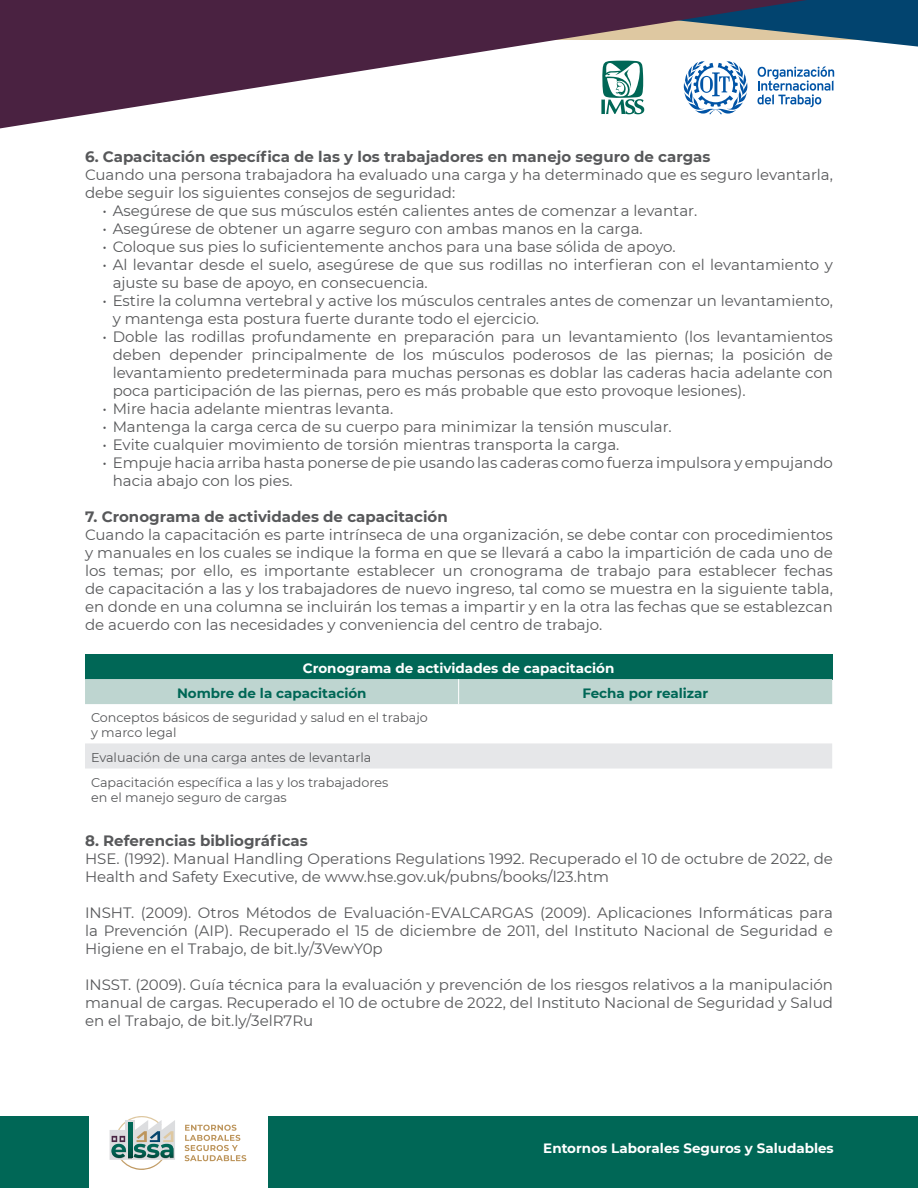
<style>
.page{position:relative;width:918px;height:1188px;background:#fff}
.page>*{position:absolute;margin:0;border:0;box-sizing:border-box;transform-origin:0 0}
.t1{font:15px/18px "Montserrat";color:#57585a}
.t2{font:700 15px "Montserrat";color:#57585a}
.t3{font:700 13.5px "Montserrat";color:#fff}
.t4{font:700 13.5px "Montserrat";color:#006756}
.t5{font:12.75px/15px "Montserrat";color:#57585a}
</style>
<div class="page">
<div style="left:268px;top:1116px;width:650px;height:72px;background:#006756"></div>
<div style="left:0;top:1116px;width:88px;height:72px;background:#006756"></div>
<svg style="left:0;top:0;width:918px;height:129px"></svg>
<svg style="left:185px;top:1125px;width:61px;height:36px"></svg>
<svg style="left:110px;top:1116px;width:65px;height:54px"></svg>
<div style="left:85px;top:654px;width:747px;height:25px;background:#006756"></div>
<svg style="left:85px;top:743px;width:747px;height:26px;background:#e6e7e9"></svg>
<div style="left:85px;top:679px;width:747px;height:25px;background:#bed5d0"></div>
<p class="t2" style="left:85px;top:146px;width:627px">6. Capacitación específica de las y los trabajadores en manejo seguro de cargas</p>
<p class="t1" style="left:85px;top:165px;width:749px">Cuando una persona trabajadora ha evaluado una carga y ha determinado que es seguro levantarla, debe seguir los siguientes consejos de seguridad:</p>
<p class="t1" style="left:102px;top:201px;width:596px">• Asegúrese de que sus músculos estén calientes antes de comenzar a levantar.</p>
<p class="t1" style="left:102px;top:219px;width:542px">• Asegúrese de obtener un agarre seguro con ambas manos en la carga.</p>
<p class="t1" style="left:102px;top:237px;width:575px">• Coloque sus pies lo suficientemente anchos para una base sólida de apoyo.</p>
<p class="t1" style="left:113px;top:255px;width:722px;text-indent:-10px">• Al levantar desde el suelo, asegúrese de que sus rodillas no interfieran con el levantamiento y ajuste su base de apoyo, en consecuencia.</p>
<p class="t1" style="left:113px;top:291px;width:722px;text-indent:-10px">• Estire la columna vertebral y active los músculos centrales antes de comenzar un levantamiento, y mantenga esta postura fuerte durante todo el ejercicio.</p>
<p class="t1" style="left:113px;top:327px;width:722px;text-align:justify;text-indent:-10px">• Doble las rodillas profundamente en preparación para un levantamiento (los levantamientos deben depender principalmente de los músculos poderosos de las piernas; la posición de levantamiento predeterminada para muchas personas es doblar las caderas hacia adelante con poca participación de las piernas, pero es más probable que esto provoque lesiones).</p>
<p class="t1" style="left:102px;top:399px;width:292px">• Mire hacia adelante mientras levanta.</p>
<p class="t1" style="left:102px;top:417px;width:571px">• Mantenga la carga cerca de su cuerpo para minimizar la tensión muscular.</p>
<p class="t1" style="left:102px;top:435px;width:519px">• Evite cualquier movimiento de torsión mientras transporta la carga.</p>
<p class="t1" style="left:113px;top:453px;width:722px;text-indent:-10px">• Empuje hacia arriba hasta ponerse de pie usando las caderas como fuerza impulsora y empujando hacia abajo con los pies.</p>
<p class="t2" style="left:85px;top:506px;width:364px">7. Cronograma de actividades de capacitación</p>
<p class="t1" style="left:85px;top:525px;width:749px;text-align:justify">Cuando la capacitación es parte intrínseca de una organización, se debe contar con procedimientos y manuales en los cuales se indique la forma en que se llevará a cabo la impartición de cada uno de los temas; por ello, es importante establecer un cronograma de trabajo para establecer fechas de capacitación a las y los trabajadores de nuevo ingreso, tal como se muestra en la siguiente tabla, en donde en una columna se incluirán los temas a impartir y en la otra las fechas que se establezcan de acuerdo con las necesidades y conveniencia del centro de trabajo.</p>
<p class="t3" style="left:303px;top:659px;width:313px">Cronograma de actividades de capacitación</p>
<p class="t4" style="left:177px;top:684px;width:191px">Nombre de la capacitación</p>
<p class="t4" style="left:582px;top:684px;width:128px">Fecha por realizar</p>
<p class="t5" style="left:91px;top:710px;width:338px">Conceptos básicos de seguridad y salud en el trabajo y marco legal</p>
<p class="t5" style="left:91px;top:745px;width:299px;line-height:24.8px">Evaluación de una carga antes de levantarla<br>Capacitación específica a las y los trabajadores</p>
<p class="t5" style="left:91px;top:789px;width:197px">en el manejo seguro de cargas</p>
<p class="t2" style="left:85px;top:830px;width:224px">8. Referencias bibliográficas</p>
<p class="t1" style="left:85px;top:849px;width:749px">HSE. (1992). Manual Handling Operations Regulations 1992. Recuperado el 10 de octubre de 2022, de<br>Health and Safety Executive, de www.hse.gov.uk/pubns/books/l23.htm</p>
<p class="t1" style="left:85px;top:903px;width:749px;text-align:justify">INSHT. (2009). Otros Métodos de Evaluación-EVALCARGAS (2009). Aplicaciones Informáticas para la Prevención (AIP). Recuperado el 15 de diciembre de 2011, del Instituto Nacional de Seguridad e Higiene en el Trabajo, de bit.ly/3VewY0p</p>
<p class="t1" style="left:85px;top:975px;width:749px;text-align:justify">INSST. (2009). Guía técnica para la evaluación y prevención de los riesgos relativos a la manipulación manual de cargas. Recuperado el 10 de octubre de 2022, del Instituto Nacional de Seguridad y Salud en el Trabajo, de bit.ly/3elR7Ru</p>
<p class="t3" style="left:543px;top:1138px;width:292px">Entornos Laborales Seguros y Saludables</p>
</div>
